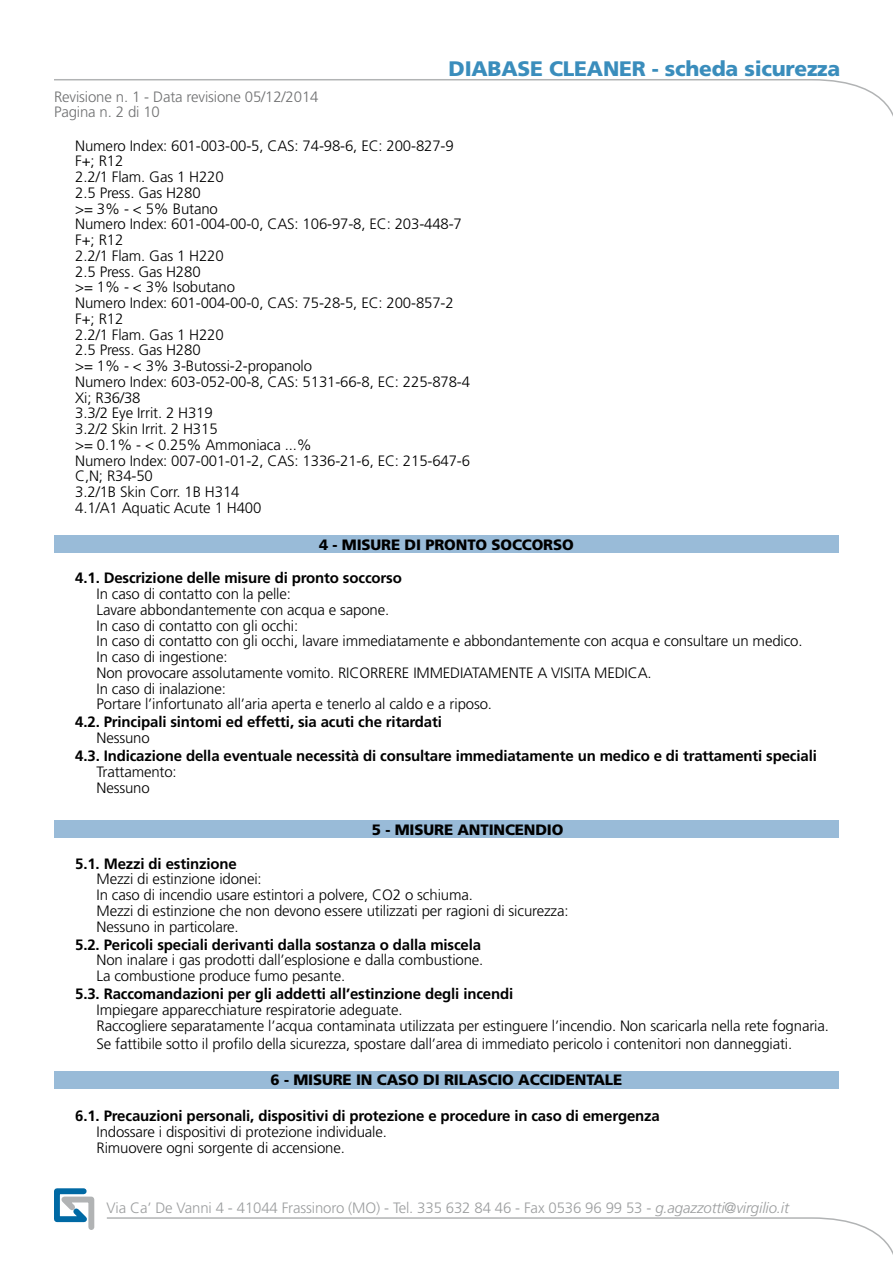
<style>
.page{position:relative;width:893px;height:1263px;background:#fff}
.page>*{position:absolute;margin:0;border:0;box-sizing:border-box;transform-origin:0 0}
.t1{font:900 21px "Frutiger";letter-spacing:-.01em;color:#3a8dbc}
.t2{font:300 15px/15.8px "Frutiger";letter-spacing:-.01em;color:#000}
.t3{font:700 15px "Frutiger";letter-spacing:-.01em;color:#000}
.t4{font:300 15px "Frutiger";letter-spacing:-.01em;color:#9c9e9f}
.t5{font:900 15px "Frutiger";letter-spacing:-.01em;color:#000}
.t6{font:300 15px/15.8px "Frutiger";letter-spacing:-.01em;color:#707172}
.s1{font-style:italic}
</style>
<div class="page">
<div style="left:54px;top:536px;width:785px;height:17px;background:#99bbd8"></div>
<div style="left:54px;top:821px;width:785px;height:17px;background:#99bbd8"></div>
<div style="left:54px;top:1072px;width:785px;height:17px;background:#99bbd8"></div>
<svg style="left:54px;top:1188px;width:41px;height:42px"></svg>
<svg style="left:54px;top:79px;width:839px;height:38px"></svg>
<svg style="left:107px;top:1217px;width:786px;height:38px"></svg>
<p class="t6" style="left:54px;top:88px;width:266px">Revisione n. 1 - Data revisione 05/12/2014<br>Pagina n. 2 di 10</p>
<h1 class="t1" style="left:449px;top:56px;width:393px">DIABASE CLEANER - scheda sicurezza</h1>
<p class="t2" style="left:75px;top:138px;width:396px">Numero Index: 601-003-00-5, CAS: 74-98-6, EC: 200-827-9<br>F+; R12<br>2.2/1 Flam. Gas 1 H220<br>2.5 Press. Gas H280<br>&gt;= 3% - &lt; 5% Butano<br>Numero Index: 601-004-00-0, CAS: 106-97-8, EC: 203-448-7<br>F+; R12<br>2.2/1 Flam. Gas 1 H220<br>2.5 Press. Gas H280<br>&gt;= 1% - &lt; 3% Isobutano<br>Numero Index: 601-004-00-0, CAS: 75-28-5, EC: 200-857-2<br>F+; R12<br>2.2/1 Flam. Gas 1 H220<br>2.5 Press. Gas H280<br>&gt;= 1% - &lt; 3% 3-Butossi-2-propanolo<br>Numero Index: 603-052-00-8, CAS: 5131-66-8, EC: 225-878-4<br>Xi; R36/38<br>3.3/2 Eye Irrit. 2 H319<br>3.2/2 Skin Irrit. 2 H315<br>&gt;= 0.1% - &lt; 0.25% Ammoniaca ...%<br>Numero Index: 007-001-01-2, CAS: 1336-21-6, EC: 215-647-6<br>C,N; R34-50<br>3.2/1B Skin Corr. 1B H314<br>4.1/A1 Aquatic Acute 1 H400</p>
<p class="t5" style="left:319px;top:535px;width:256px">4 - MISURE DI PRONTO SOCCORSO</p>
<p class="t3" style="left:75px;top:569px;width:328px">4.1. Descrizione delle misure di pronto soccorso</p>
<p class="t2" style="left:97px;top:586px;width:708px">In caso di contatto con la pelle:<br>Lavare abbondantemente con acqua e sapone.<br>In caso di contatto con gli occhi:<br>In caso di contatto con gli occhi, lavare immediatamente e abbondantemente con acqua e consultare un medico.<br>In caso di ingestione:<br>Non provocare assolutamente vomito. RICORRERE IMMEDIATAMENTE A VISITA MEDICA.<br>In caso di inalazione:<br>Portare l’infortunato all’aria aperta e tenerlo al caldo e a riposo.</p>
<p class="t3" style="left:75px;top:713px;width:368px">4.2. Principali sintomi ed effetti, sia acuti che ritardati</p>
<p class="t2" style="left:97px;top:730px;width:55px">Nessuno</p>
<p class="t3" style="left:75px;top:747px;width:743px">4.3. Indicazione della eventuale necessità di consultare immediatamente un medico e di trattamenti speciali</p>
<p class="t2" style="left:97px;top:764px;width:82px">Trattamento:<br>Nessuno</p>
<p class="t5" style="left:372px;top:820px;width:193px">5 - MISURE ANTINCENDIO</p>
<p class="t3" style="left:75px;top:854px;width:163px">5.1. Mezzi di estinzione</p>
<p class="t2" style="left:96px;top:871px;width:474px">Mezzi di estinzione idonei:<br>In caso di incendio usare estintori a polvere, CO2 o schiuma.<br>Mezzi di estinzione che non devono essere utilizzati per ragioni di sicurezza:<br>Nessuno in particolare.</p>
<p class="t3" style="left:75px;top:935px;width:407px">5.2. Pericoli speciali derivanti dalla sostanza o dalla miscela</p>
<p class="t2" style="left:96px;top:952px;width:388px">Non inalare i gas prodotti dall’esplosione e dalla combustione.<br>La combustione produce fumo pesante.</p>
<p class="t3" style="left:75px;top:985px;width:440px">5.3. Raccomandazioni per gli addetti all’estinzione degli incendi</p>
<p class="t2" style="left:96px;top:1002px;width:734px">Impiegare apparecchiature respiratorie adeguate.<br>Raccogliere separatamente l’acqua contaminata utilizzata per estinguere l’incendio. Non scaricarla nella rete fognaria.</p>
<p class="t2" style="left:96px;top:1035px;width:697px">Se fattibile sotto il profilo della sicurezza, spostare dall’area di immediato pericolo i contenitori non danneggiati.</p>
<p class="t5" style="left:271px;top:1071px;width:353px">6 - MISURE IN CASO DI RILASCIO ACCIDENTALE</p>
<p class="t3" style="left:75px;top:1107px;width:586px">6.1. Precauzioni personali, dispositivi di protezione e procedure in caso di emergenza</p>
<p class="t2" style="left:96px;top:1124px;width:292px">Indossare i dispositivi di protezione individuale.<br>Rimuovere ogni sorgente di accensione.</p>
<p class="t4" style="left:107px;top:1200px;width:684px">Via Ca’ De Vanni 4 - 41044 Frassinoro (MO) - Tel. 335 632 84 46 - Fax 0536 96 99 53 - <span class="s1">g.agazzotti@virgilio.it</span></p>
</div>
